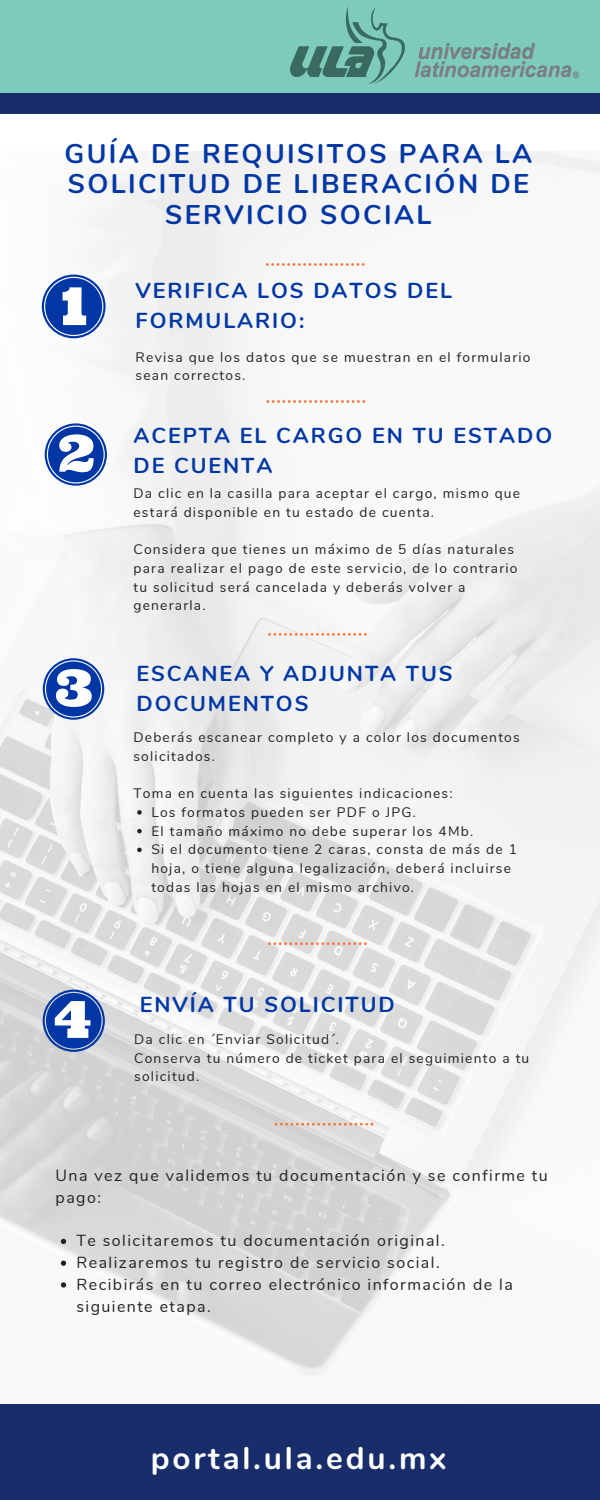
<style>
.page{position:relative;width:600px;height:1500px;background:#fff}
.page>*{position:absolute;margin:0;border:0;box-sizing:border-box;transform-origin:0 0}
.t1{font:700 31.4px "Nunito";letter-spacing:.09em;color:#fff}
.t2{font:700 27px/30.8px "Nunito";letter-spacing:.09em;color:#0037a4;text-align:center}
.t3{font:700 21.6px/30px "Nunito";letter-spacing:.09em;color:#0037a4}
.t4{font:16px/21.8px "Nunito";letter-spacing:.09em;color:#222}
.t5{font:13.8px/18.8px "Nunito";letter-spacing:.09em;color:#222}
</style>
<div class="page">
<img style="left:0;top:151px;width:600px;height:1225px">
<div style="left:0;top:1404px;width:600px;height:96px;background:#182d6a"></div>
<svg style="left:266px;top:263px;width:99px;height:3px"></svg>
<svg style="left:267px;top:400px;width:98px;height:3px"></svg>
<svg style="left:42px;top:275px;width:64px;height:63px"></svg>
<svg style="left:45px;top:423px;width:62px;height:63px"></svg>
<svg style="left:43px;top:658px;width:61px;height:62px"></svg>
<svg style="left:268px;top:633px;width:99px;height:3px"></svg>
<svg style="left:137px;top:810px;width:5px;height:5px"></svg>
<svg style="left:137px;top:829px;width:5px;height:4px"></svg>
<svg style="left:137px;top:848px;width:5px;height:4px"></svg>
<svg style="left:268px;top:942px;width:99px;height:3px"></svg>
<svg style="left:43px;top:990px;width:62px;height:62px"></svg>
<svg style="left:275px;top:1123px;width:98px;height:3px"></svg>
<svg style="left:61px;top:1239px;width:5px;height:5px"></svg>
<svg style="left:61px;top:1261px;width:5px;height:5px"></svg>
<svg style="left:61px;top:1282px;width:5px;height:6px"></svg>
<div style="left:0;top:0;width:600px;height:93px;background:#7ecabd"></div>
<div style="left:0;top:93px;width:600px;height:21px;background:#182d6a"></div>
<img style="left:291px;top:7px;width:288px;height:76px">
<h2 class="t2" style="left:64px;top:138px;width:469px">GUÍA DE REQUISITOS PARA LA<br>SOLICITUD DE LIBERACIÓN DE<br>SERVICIO SOCIAL</h2>
<h3 class="t3" style="left:136px;top:276px;width:318px">VERIFICA LOS DATOS DEL<br>FORMULARIO:</h3>
<p class="t5" style="left:136px;top:348px;width:397px">Revisa que los datos que se muestran en el formulario sean correctos.</p>
<h3 class="t3" style="left:133px;top:421px;width:420px">ACEPTA EL CARGO EN TU ESTADO<br>DE CUENTA</h3>
<p class="t5" style="left:133px;top:484px;width:388px">Da clic en la casilla para aceptar el cargo, mismo que estará disponible en tu estado de cuenta.</p>
<p class="t5" style="left:133px;top:540px;width:386px">Considera que tienes un máximo de 5 días naturales para realizar el pago de este servicio, de lo contrario tu solicitud será cancelada y deberás volver a generarla.</p>
<h3 class="t3" style="left:136px;top:659px;width:318px">ESCANEA Y ADJUNTA TUS<br>DOCUMENTOS</h3>
<p class="t5" style="left:133px;top:728px;width:388px">Deberás escanear completo y a color los documentos solicitados.</p>
<p class="t5" style="left:133px;top:784px;width:321px">Toma en cuenta las siguientes indicaciones:</p>
<p class="t5" style="left:151px;top:803px;width:367px">Los formatos pueden ser PDF o JPG.<br>El tamaño máximo no debe superar los 4Mb.<br>Si el documento tiene 2 caras, consta de más de 1 hoja, o tiene alguna legalización, deberá incluirse todas las hojas en el mismo archivo.</p>
<h3 class="t3" style="left:140px;top:990px;width:257px">ENVÍA TU SOLICITUD</h3>
<p class="t5" style="left:134px;top:1030px;width:397px">Da clic en ´Enviar Solicitud´.<br>Conserva tu número de ticket para el seguimiento a tu solicitud.</p>
<p class="t4" style="left:56px;top:1165px;width:494px">Una vez que validemos tu documentación y se confirme tu pago:</p>
<p class="t4" style="left:76px;top:1230px;width:438px">Te solicitaremos tu documentación original.<br>Realizaremos tu registro de servicio social.<br>Recibirás en tu correo electrónico información de la siguiente etapa.</p>
<h1 class="t1" style="left:151px;top:1437px;width:297px">portal.ula.edu.mx</h1>
</div>
